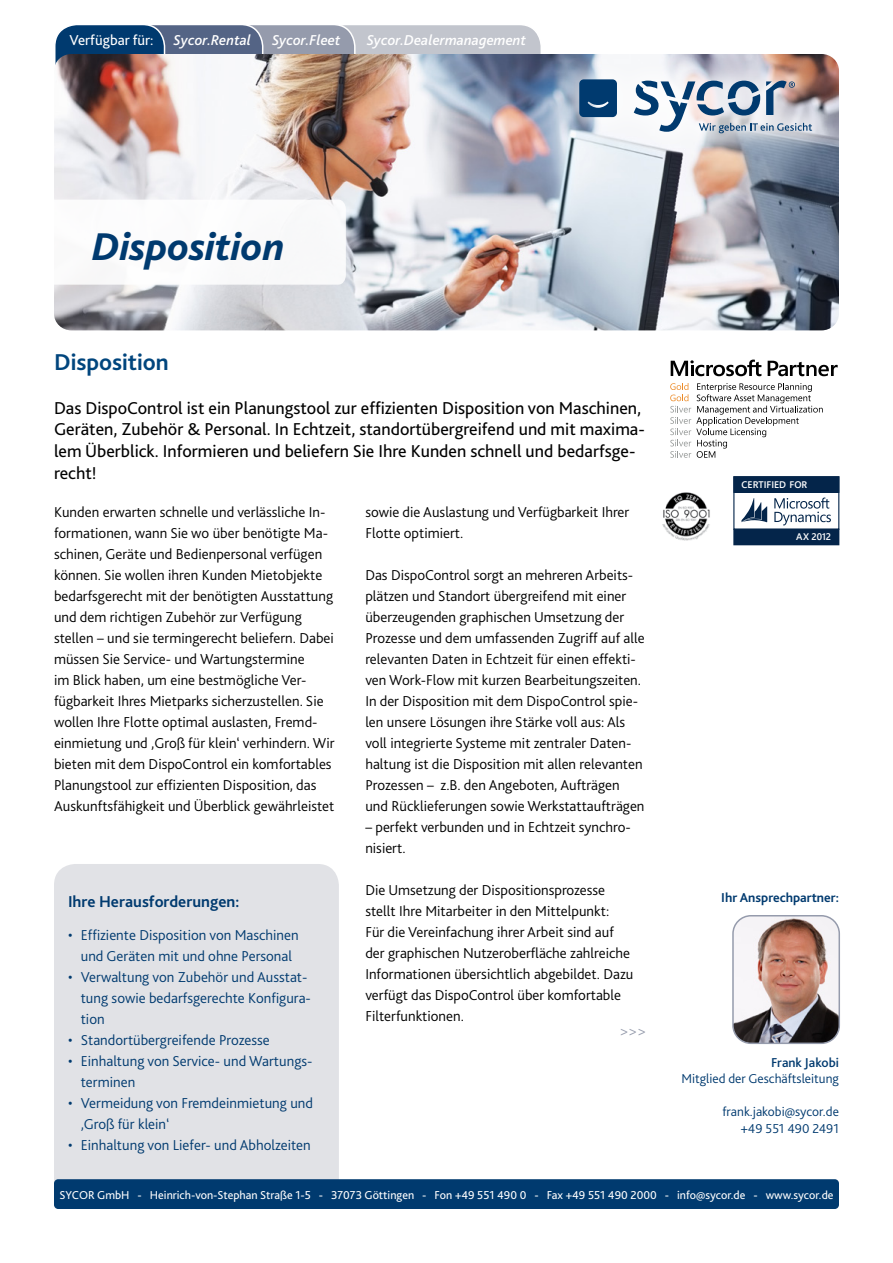
<style>
.page{position:relative;width:893px;height:1263px;background:#fff}
.page>*{position:absolute;margin:0;border:0;box-sizing:border-box;transform-origin:0 0}
.t1{font:italic 800 40.5px "Bliss 2";color:#003a6f}
.t2{font:700 24px "Bliss 2";color:#00457d}
.t3{font:18px/21.6px "Bliss 2";color:#000}
.t4{font:700 16.5px "Bliss 2";color:#003a6f}
.t5{font:300 15px/21px "Bliss 2";color:#000}
.t6{font:300 15px/21px "Bliss 2";color:#003a6f}
.t7{font:italic 500 15px "Bliss 2";color:#fff}
.t8{font:15px "Bliss 2";color:#fff}
.t9{font:300 15px "Bliss 2";color:#959bac}
.t10{font:300 13.5px/16.5px "Bliss 2";color:#003a6f;text-align:right}
.t11{font:700 13.5px "Bliss 2";color:#003a6f}
.t12{font:500 13.5px "Bliss 2";color:#003a6f}
.t13{font:12px "Bliss 2";color:#fff}
.t14{font:600 9.6px "Segoe Pro";color:#fff}
</style>
<div class="page">
<div style="left:323px;top:24px;width:218px;height:131px;background:#c2c5cd;border-radius:22px"></div>
<div style="left:322px;top:24px;width:220px;height:132px;border:2px solid #fff;border-radius:22px"></div>
<div style="left:154px;top:24px;width:201px;height:131px;background:#959bac;border-radius:22px"></div>
<div style="left:106px;top:24px;width:157px;height:131px;background:#546485;border-radius:22px"></div>
<div style="left:55px;top:24px;width:110px;height:131px;background:#003a6f;border-radius:22px"></div>
<div style="left:54px;top:24px;width:111px;height:132px;border:2px solid #fff;border-radius:22px"></div>
<svg style="left:670px;top:383px;width:153px;height:75px"></svg>
<svg style="left:671px;top:360px;width:90px;height:16px"></svg>
<svg style="left:768px;top:361px;width:70px;height:15px"></svg>
<img style="left:54px;top:54px;width:785px;height:276px">
<div style="left:54px;top:864px;width:285px;height:345px;background:#e1e2e6;border-radius:21px"></div>
<div style="left:54px;top:1179px;width:785px;height:30px;background:#003a6f;border-radius:4px"></div>
<div style="left:555px;top:55px;width:280px;height:102px;background:#fff;opacity:.75"></div>
<svg style="left:579px;top:79px;width:38px;height:38px"></svg>
<svg style="left:634px;top:81px;width:178px;height:52px"></svg>
<svg style="left:54px;top:200px;width:292px;height:85px"></svg>
<img style="left:662px;top:492px;width:48px;height:48px">
<img style="left:735px;top:916px;width:104px;height:127px">
<div style="left:732px;top:915px;width:108px;height:129px;border:2px solid #959bac;border-radius:18px"></div>
<div style="left:734px;top:477px;width:105px;height:15px;background:#04254a"></div>
<div style="left:733px;top:476px;width:106px;height:17px;border:1px solid #04254a"></div>
<div style="left:734px;top:529px;width:105px;height:16px;background:#04254a"></div>
<svg style="left:774px;top:497px;width:57px;height:28px"></svg>
<svg style="left:741px;top:498px;width:26px;height:24px"></svg>
<p class="t8" style="left:70px;top:31px;width:86px">Verfügbar für:</p>
<p class="t7" style="left:174px;top:31px;width:79px">Sycor.Rental</p>
<p class="t7" style="left:272px;top:31px;width:70px">Sycor.Fleet</p>
<p class="t7" style="left:367px;top:31px;width:161px">Sycor.Dealermanagement</p>
<h1 class="t1" style="left:92px;top:221px;width:194px">Disposition</h1>
<h2 class="t2" style="left:54px;top:347px;width:116px">Disposition</h2>
<p class="t3" style="left:54px;top:397px;width:592px">Das DispoControl ist ein Planungstool zur effizienten Disposition von Maschinen, Geräten, Zubehör &amp; Personal. In Echtzeit, standortübergreifend und mit maxima&shy;lem Überblick. Informieren und beliefern Sie Ihre Kunden schnell und bedarfsge&shy;recht!</p>
<p class="t5" style="left:54px;top:502px;width:282px">Kunden erwarten schnelle und verlässliche In&shy;formationen, wann Sie wo über benötigte Ma&shy;schinen, Geräte und Bedienpersonal verfügen können. Sie wollen ihren Kunden Mietobjekte bedarfsgerecht mit der benötigten Ausstattung und dem richtigen Zubehör zur Verfügung stellen – und sie termingerecht beliefern. Dabei müssen Sie Service- und Wartungstermine<br>im Blick haben, um eine bestmögliche Ver&shy;fügbarkeit Ihres Mietparks sicherzustellen. Sie wollen Ihre Flotte optimal auslasten, Fremd&shy;einmietung und ‚Groß für klein‘ verhindern. Wir bieten mit dem DispoControl ein komfortables Planungstool zur effizienten Disposition, das Auskunftsfähigkeit und Überblick gewährleistet</p>
<p class="t5" style="left:365px;top:502px;width:266px">sowie die Auslastung und Verfügbarkeit Ihrer<br>Flotte optimiert.</p>
<p class="t14" style="left:741px;top:478px;width:67px">CERTIFIED FOR</p>
<p class="t14" style="left:796px;top:530px;width:36px">AX 2012</p>
<p class="t5" style="left:365px;top:565px;width:281px">Das DispoControl sorgt an mehreren Arbeits&shy;plätzen und Standort übergreifend mit einer überzeugenden graphischen Umsetzung der Prozesse und dem umfassenden Zugriff auf alle relevanten Daten in Echtzeit für einen effekti&shy;ven Work-Flow mit kurzen Bearbeitungszeiten.<br>In der Disposition mit dem DispoControl spie&shy;len unsere Lösungen ihre Stärke voll aus: Als voll integrierte Systeme mit zentraler Daten&shy;haltung ist die Disposition mit allen relevanten Prozessen – z.B. den Angeboten, Aufträgen und Rücklieferungen sowie Werkstattaufträgen</p>
<p class="t5" style="left:365px;top:817px;width:267px">– perfekt verbunden und in Echtzeit synchro&shy;nisiert.</p>
<p class="t5" style="left:365px;top:880px;width:270px">Die Umsetzung der Dispositionsprozesse stellt Ihre Mitarbeiter in den Mittelpunkt:<br>Für die Vereinfachung ihrer Arbeit sind auf der graphischen Nutzeroberfläche zahlreiche Informationen übersichtlich abgebildet. Dazu verfügt das DispoControl über komfortable Filterfunktionen.</p>
<p class="t11" style="left:721px;top:889px;width:119px">Ihr Ansprechpartner:</p>
<p class="t4" style="left:68px;top:891px;width:173px">Ihre Herausforderungen:</p>
<p class="t6" style="left:68px;top:924px;width:232px;text-align:center">• Effiziente Disposition von Maschinen und Geräten mit und ohne Personal</p>
<p class="t6" style="left:81px;top:966px;width:232px;text-indent:-13px">• Verwaltung von Zubehör und Ausstat&shy;tung sowie bedarfsgerechte Konfigura&shy;tion</p>
<p class="t6" style="left:68px;top:1029px;width:203px">• Standortübergreifende Prozesse</p>
<p class="t6" style="left:81px;top:1050px;width:233px;text-indent:-13px">• Einhaltung von Service- und Wartungs&shy;terminen</p>
<p class="t6" style="left:81px;top:1092px;width:234px;text-indent:-13px">• Vermeidung von Fremdeinmietung und ‚Groß für klein‘</p>
<p class="t6" style="left:68px;top:1134px;width:244px">• Einhaltung von Liefer- und Abholzeiten</p>
<p class="t13" style="left:59px;top:1187px;width:776px">SYCOR GmbH - Heinrich-von-Stephan Straße 1-5 - 37073 Göttingen - Fon +49 551 490 0 - Fax +49 551 490 2000 - info@sycor.de - www.sycor.de</p>
<p class="t9" style="left:619px;top:1022px;width:28px">&gt;&gt;&gt;</p>
<p class="t12" style="left:771px;top:1054px;width:69px">Frank Jakobi</p>
<p class="t10" style="left:681px;top:1070px;width:159px">Mitglied der Geschäftsleitung</p>
<p class="t10" style="left:722px;top:1103px;width:118px">frank.jakobi@sycor.de +49 551 490 2491</p>
</div>
